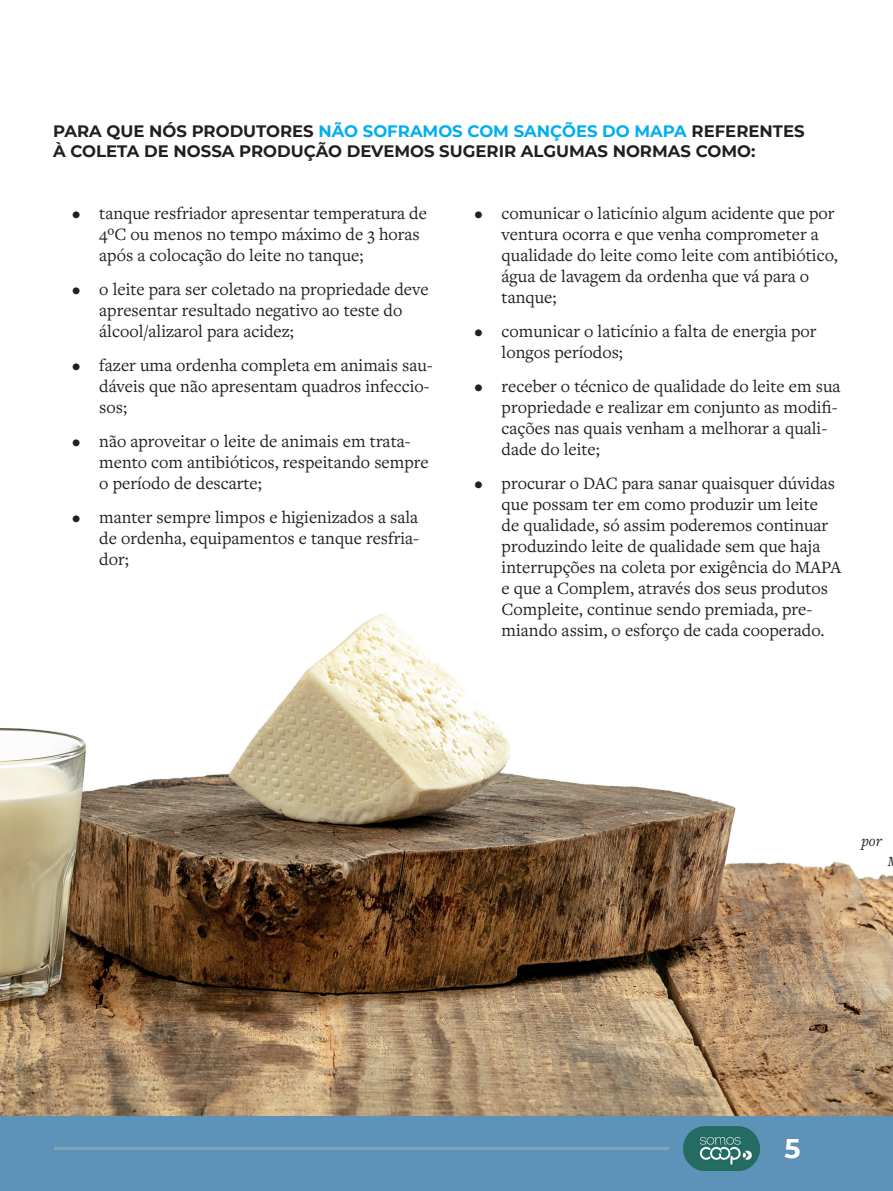
<style>
.page{position:relative;width:893px;height:1191px;background:#fff}
.page>*{position:absolute;margin:0;border:0;box-sizing:border-box;transform-origin:0 0}
.t1{font:700 27px "Montserrat";color:#fff}
.t2{font:18px/21px "Freight Text Pro";color:#231f20}
.t3{font:700 16.5px/19.5px "Montserrat";color:#231f20}
.t4{font:italic 15.75px "Freight Text Pro";color:#231f20}
.s1{color:#00aeef}
</style>
<div class="page">
<div style="left:0;top:1114px;width:893px;height:77px;background:#5d93b8"></div>
<hr style="left:54px;top:1147px;width:615px;height:3px;background:#82a4b5">
<img style="left:684px;top:1126px;width:76px;height:44px">
<img style="left:0;top:614px;width:893px;height:501px">
<p class="t3" style="left:53px;top:121px;width:753px">PARA QUE NÓS PRODUTORES <span class="s1">NÃO SOFRAMOS COM SANÇÕES DO MAPA</span> REFERENTES<br>À COLETA DE NOSSA PRODUÇÃO DEVEMOS SUGERIR ALGUMAS NORMAS COMO:</p>
<p class="t2" style="left:99px;top:202px;width:329px;text-indent:-27px">• tanque resfriador apresentar temperatura de<br>4ºC ou menos no tempo máximo de 3 horas após a colocação do leite no tanque;</p>
<p class="t2" style="left:99px;top:278px;width:331px;text-indent:-27px">• o leite para ser coletado na propriedade deve apresentar resultado negativo ao teste do álcool/alizarol para acidez;</p>
<p class="t2" style="left:99px;top:354px;width:335px;text-indent:-27px">• fazer uma ordenha completa em animais sau&shy;dáveis que não apresentam quadros infeccio&shy;sos;</p>
<p class="t2" style="left:99px;top:430px;width:331px;text-indent:-27px">• não aproveitar o leite de animais em trata&shy;mento com antibióticos, respeitando sempre o período de descarte;</p>
<p class="t2" style="left:99px;top:505px;width:321px;text-align:justify;text-indent:-27px">• manter sempre limpos e higienizados a sala de ordenha, equipamentos e tanque resfria&shy;dor;</p>
<p class="t2" style="left:502px;top:202px;width:338px;text-indent:-27px">• comunicar o laticínio algum acidente que por ventura ocorra e que venha comprometer a qualidade do leite como leite com antibiótico, água de lavagem da ordenha que vá para o tanque;</p>
<p class="t2" style="left:502px;top:320px;width:316px;text-indent:-27px">• comunicar o laticínio a falta de energia por longos períodos;</p>
<p class="t2" style="left:502px;top:375px;width:340px;text-indent:-27px">• receber o técnico de qualidade do leite em sua propriedade e realizar em conjunto as modifi&shy;cações nas quais venham a melhorar a quali&shy;dade do leite;</p>
<p class="t2" style="left:502px;top:472px;width:341px;text-indent:-27px">• procurar o DAC para sanar quaisquer dúvidas que possam ter em como produzir um leite<br>de qualidade, só assim poderemos continuar produzindo leite de qualidade sem que haja interrupções na coleta por exigência do MAPA e que a Complem, através dos seus produtos Compleite, continue sendo premiada, pre&shy;miando assim, o esforço de cada cooperado.</p>
<p class="t4" style="left:861px;top:831px;width:22px">por</p>
<h1 class="t1" style="left:784px;top:1128px;width:18px">5</h1>
</div>
